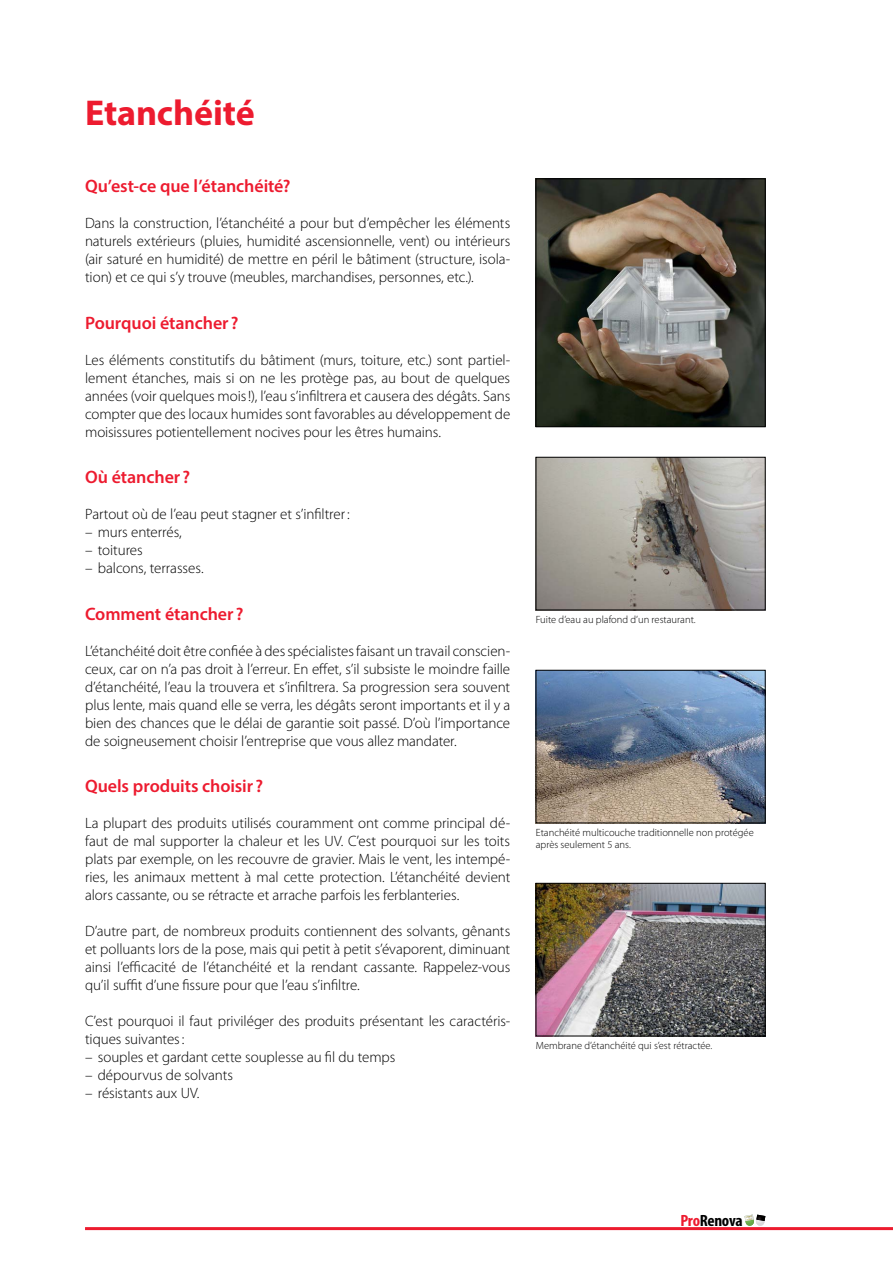
<style>
.page{position:relative;width:893px;height:1263px;background:#fff}
.page>*{position:absolute;margin:0;border:0;box-sizing:border-box;transform-origin:0 0}
.t1{font:700 36px "Myriad Pro";letter-spacing:-.005em;color:#ed1b2f}
.t2{font:600 18px "Myriad Pro";letter-spacing:-.005em;color:#ed1b2f}
.t3{font:700 condensed 16.35px "Myriad Pro";letter-spacing:-.02em;color:#000;scale:1.05 1}
.t4{font:300 15px/18px "Myriad Pro";letter-spacing:-.005em;color:#000;text-align:justify}
.t5{font:300 10.5px/12px "Myriad Pro";color:#000}
.s1{color:#ed1b2f}
</style>
<div class="page">
<hr style="left:85px;top:1227px;width:808px;height:3px;background:#ed1b2f">
<svg style="left:744px;top:1214px;width:21px;height:12px"></svg>
<img style="left:538px;top:181px;width:225px;height:244px">
<div style="left:536px;top:179px;width:229px;height:248px;border:1px solid #000"></div>
<img style="left:538px;top:672px;width:225px;height:149px">
<div style="left:536px;top:670px;width:229px;height:153px;border:1px solid #000"></div>
<img style="left:538px;top:885px;width:225px;height:149px">
<div style="left:536px;top:883px;width:229px;height:153px;border:1px solid #000"></div>
<img style="left:538px;top:459px;width:225px;height:149px">
<div style="left:536px;top:457px;width:229px;height:153px;border:1px solid #000"></div>
<h1 class="t1" style="left:85px;top:89px;width:171px">Etanchéité</h1>
<p class="t2" style="left:85px;top:175px;width:207px">Qu’est-ce que l’étanchéité?</p>
<p class="t4" style="left:85px;top:214px;width:427px">Dans la construction, l’étanchéité a pour but d’empêcher les éléments naturels extérieurs (pluies, humidité ascensionnelle, vent) ou intérieurs (air saturé en humidité) de mettre en péril le bâtiment (structure, isola&shy;tion) et ce qui s’y trouve (meubles, marchandises, personnes, etc.).</p>
<p class="t2" style="left:85px;top:311px;width:155px">Pourquoi étancher ?</p>
<p class="t4" style="left:85px;top:350px;width:427px">Les éléments constitutifs du bâtiment (murs, toiture, etc.) sont partiel&shy;lement étanches, mais si on ne les protège pas, au bout de quelques années (voir quelques mois!), l’eau s’infiltrera et causera des dégâts. Sans compter que des locaux humides sont favorables au développement de moisissures potientellement nocives pour les êtres humains.</p>
<p class="t2" style="left:85px;top:466px;width:107px">Où étancher ?</p>
<p class="t4" style="left:85px;top:505px;width:266px">Partout où de l’eau peut stagner et s’infiltrer:</p>
<p class="t4" style="left:85px;top:523px;width:98px">– murs enterrés,</p>
<p class="t4" style="left:85px;top:541px;width:59px">– toitures</p>
<p class="t4" style="left:85px;top:559px;width:120px">– balcons, terrasses.</p>
<p class="t2" style="left:85px;top:602px;width:160px">Comment étancher ?</p>
<p class="t4" style="left:85px;top:641px;width:427px">L’étanchéité doit être confiée à des spécialistes faisant un travail conscien&shy;ceux, car on n’a pas droit à l’erreur. En effet, s’il subsiste le moindre faille d’étanchéité, l’eau la trouvera et s’infiltrera. Sa progression sera souvent plus lente, mais quand elle se verra, les dégâts seront importants et il y a bien des chances que le délai de garantie soit passé. D’où l’importance de soigneusement choisir l’entreprise que vous allez mandater.</p>
<p class="t2" style="left:85px;top:775px;width:180px">Quels produits choisir ?</p>
<p class="t4" style="left:85px;top:814px;width:427px">La plupart des produits utilisés couramment ont comme principal dé&shy;faut de mal supporter la chaleur et les UV. C’est pourquoi sur les toits plats par exemple, on les recouvre de gravier. Mais le vent, les intempé&shy;ries, les animaux mettent à mal cette protection. L’étanchéité devient alors cassante, ou se rétracte et arrache parfois les ferblanteries.</p>
<p class="t4" style="left:85px;top:922px;width:427px">D’autre part, de nombreux produits contiennent des solvants, gênants et polluants lors de la pose, mais qui petit à petit s’évaporent, diminuant ainsi l’efficacité de l’étanchéité et la rendant cassante. Rappelez-vous qu’il suffit d’une fissure pour que l’eau s’infiltre.</p>
<p class="t4" style="left:85px;top:1012px;width:427px">C’est pourquoi il faut priviléger des produits présentant les caractéris&shy;tiques suivantes:</p>
<p class="t4" style="left:85px;top:1048px;width:312px">– souples et gardant cette souplesse au fil du temps</p>
<p class="t4" style="left:85px;top:1066px;width:150px">– dépourvus de solvants</p>
<p class="t4" style="left:85px;top:1084px;width:116px">– résistants aux UV.</p>
<p class="t5" style="left:536px;top:613px;width:161px">Fuite d’eau au plafond d’un restaurant.</p>
<p class="t5" style="left:536px;top:826px;width:220px">Etanchéité multicouche traditionnelle non protégée après seulement 5 ans.</p>
<p class="t5" style="left:536px;top:1039px;width:178px">Membrane d’étanchéité qui s’est rétractée.</p>
<p class="t3" style="left:680px;top:1210px;width:61px"><span class="s1">Pro</span>Renova</p>
</div>
